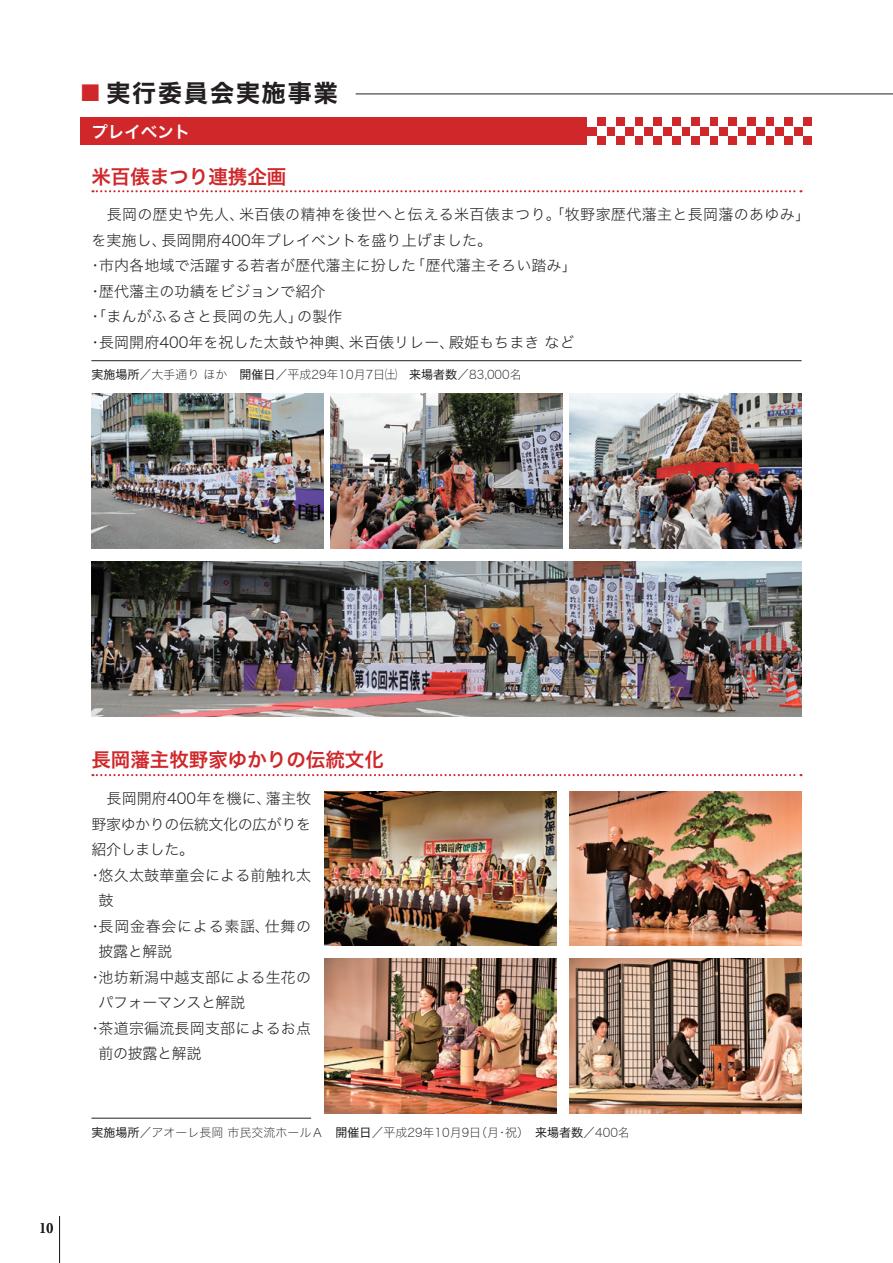
<style>
.page{position:relative;width:893px;height:1263px;background:#fff}
.page>*{position:absolute;margin:0;border:0;box-sizing:border-box;transform-origin:0 0}
.t1{font:24px "Hiragino Sans W7";letter-spacing:.08em;color:#231f20}
.t2{font:19.5px "Hiragino Sans W6";color:#cf272a}
.t3{font:16.5px "Hiragino Sans W6";color:#fff}
.t4{font:15px/25.5px "Hiragino Sans W2";letter-spacing:.005em;color:#231f20}
.t5{font:15px "Hiragino Sans W2";letter-spacing:-.025em;color:#231f20}
.t6{font:15px "Hiragino Sans W2";letter-spacing:.05em;color:#231f20}
.t7{font:700 13.5px "Ryumin Pr 6";color:#231f20}
.t8{font:12px "Hiragino Sans W1";color:#231f20}
.s1{font-family:"Ryumin Pr 6";font-weight:700;font-stretch:expanded;font-size:19.2px;color:#cf272a}
.s2{font-family:"Hiragino Sans W4"}
</style>
<div class="page">
<div style="left:81px;top:118px;width:731px;height:27px;background:#cf272a"></div>
<div style="left:756px;top:118px;width:9px;height:9px;background:#fff"></div>
<div style="left:775px;top:118px;width:9px;height:9px;background:#fff"></div>
<div style="left:793px;top:118px;width:10px;height:9px;background:#fff"></div>
<div style="left:765px;top:127px;width:10px;height:9px;background:#fff"></div>
<div style="left:784px;top:127px;width:9px;height:9px;background:#fff"></div>
<div style="left:803px;top:127px;width:9px;height:9px;background:#fff"></div>
<div style="left:756px;top:136px;width:9px;height:9px;background:#fff"></div>
<div style="left:775px;top:136px;width:9px;height:9px;background:#fff"></div>
<div style="left:793px;top:136px;width:10px;height:9px;background:#fff"></div>
<div style="left:700px;top:118px;width:9px;height:9px;background:#fff"></div>
<div style="left:719px;top:118px;width:9px;height:9px;background:#fff"></div>
<div style="left:737px;top:118px;width:10px;height:9px;background:#fff"></div>
<div style="left:709px;top:127px;width:10px;height:9px;background:#fff"></div>
<div style="left:728px;top:127px;width:9px;height:9px;background:#fff"></div>
<div style="left:747px;top:127px;width:9px;height:9px;background:#fff"></div>
<div style="left:700px;top:136px;width:9px;height:9px;background:#fff"></div>
<div style="left:719px;top:136px;width:9px;height:9px;background:#fff"></div>
<div style="left:737px;top:136px;width:10px;height:9px;background:#fff"></div>
<div style="left:644px;top:118px;width:9px;height:9px;background:#fff"></div>
<div style="left:662px;top:118px;width:10px;height:9px;background:#fff"></div>
<div style="left:681px;top:118px;width:10px;height:9px;background:#fff"></div>
<div style="left:653px;top:127px;width:9px;height:9px;background:#fff"></div>
<div style="left:672px;top:127px;width:9px;height:9px;background:#fff"></div>
<div style="left:691px;top:127px;width:9px;height:9px;background:#fff"></div>
<div style="left:644px;top:136px;width:9px;height:9px;background:#fff"></div>
<div style="left:662px;top:136px;width:10px;height:9px;background:#fff"></div>
<div style="left:681px;top:136px;width:10px;height:9px;background:#fff"></div>
<div style="left:588px;top:118px;width:9px;height:9px;background:#fff"></div>
<div style="left:606px;top:118px;width:10px;height:9px;background:#fff"></div>
<div style="left:625px;top:118px;width:9px;height:9px;background:#fff"></div>
<div style="left:597px;top:127px;width:9px;height:9px;background:#fff"></div>
<div style="left:616px;top:127px;width:9px;height:9px;background:#fff"></div>
<div style="left:634px;top:127px;width:10px;height:9px;background:#fff"></div>
<div style="left:588px;top:136px;width:9px;height:9px;background:#fff"></div>
<div style="left:606px;top:136px;width:10px;height:9px;background:#fff"></div>
<div style="left:625px;top:136px;width:9px;height:9px;background:#fff"></div>
<svg style="left:92px;top:190px;width:709px;height:2px"></svg>
<img style="left:91px;top:561px;width:710px;height:155px">
<hr style="left:91px;top:360px;width:710px;height:1px;background:#231f20">
<img style="left:91px;top:394px;width:233px;height:154px">
<img style="left:569px;top:394px;width:232px;height:154px">
<img style="left:330px;top:394px;width:233px;height:155px">
<svg style="left:92px;top:774px;width:709px;height:2px"></svg>
<img style="left:324px;top:791px;width:232px;height:155px">
<img style="left:569px;top:791px;width:232px;height:155px">
<img style="left:324px;top:959px;width:232px;height:154px">
<img style="left:569px;top:959px;width:232px;height:154px">
<hr style="left:91px;top:1118px;width:220px;height:1px;background:#231f20">
<hr style="left:356px;top:94px;width:537px;height:1px;background:#231f20">
<svg style="left:59px;top:1216px;width:1px;height:47px"></svg>
<h1 class="t1" style="left:81px;top:74px;width:258px"><span class="s1">■</span> 実行委員会実施事業</h1>
<p class="t3" style="left:91px;top:116px;width:101px">プレイベント</p>
<h2 class="t2" style="left:91px;top:159px;width:196px">米百俵まつり連携企画</h2>
<p class="t4" style="left:88px;top:201px;width:724px">　長岡の歴史や先人、米百俵の精神を後世へと伝える米百俵まつり。「牧野家歴代藩主と長岡藩のあゆみ」を実施し、長岡開府400年プレイベントを盛り上げました。<br>・市内各地域で活躍する若者が歴代藩主に扮した「歴代藩主そろい踏み」<br>・歴代藩主の功績をビジョンで紹介<br>・「まんがふるさと長岡の先人」の製作<br>・長岡開府400年を祝した太鼓や神輿、米百俵リレー、殿姫もちまき など</p>
<p class="t8" style="left:91px;top:364px;width:432px"><span class="s2">実施場所</span>／大手通り ほか　<span class="s2">開催日</span>／平成29年10月7日㈯　<span class="s2">来場者数</span>／83,000名</p>
<p class="t7" style="left:40px;top:1217px;width:15px">10</p>
<h2 class="t2" style="left:91px;top:742px;width:294px">長岡藩主牧野家ゆかりの伝統文化</h2>
<p class="t4" style="left:91px;top:785px;width:221px">　長岡開府400年を機に、藩主牧</p>
<p class="t5" style="left:91px;top:811px;width:221px">野家ゆかりの伝統文化の広がりを</p>
<p class="t4" style="left:91px;top:836px;width:104px">紹介しました。</p>
<p class="t4" style="left:88px;top:861px;width:225px">・悠久太鼓華童会による前触れ太</p>
<p class="t4" style="left:99px;top:887px;width:16px">鼓</p>
<p class="t6" style="left:88px;top:913px;width:225px">・長岡金春会による素謡、仕舞の</p>
<p class="t4" style="left:99px;top:938px;width:75px">披露と解説</p>
<p class="t4" style="left:88px;top:963px;width:225px">・池坊新潟中越支部による生花の</p>
<p class="t5" style="left:99px;top:989px;width:148px">パフォーマンスと解説</p>
<p class="t4" style="left:88px;top:1014px;width:225px">・茶道宗徧流長岡支部によるお点</p>
<p class="t5" style="left:99px;top:1040px;width:104px">前の披露と解説</p>
<p class="t8" style="left:91px;top:1122px;width:540px"><span class="s2">実施場所</span>／アオーレ長岡 市民交流ホールＡ　<span class="s2">開催日</span>／平成29年10月9日（月・祝）<span class="s2">来場者数</span>／400名</p>
</div>
